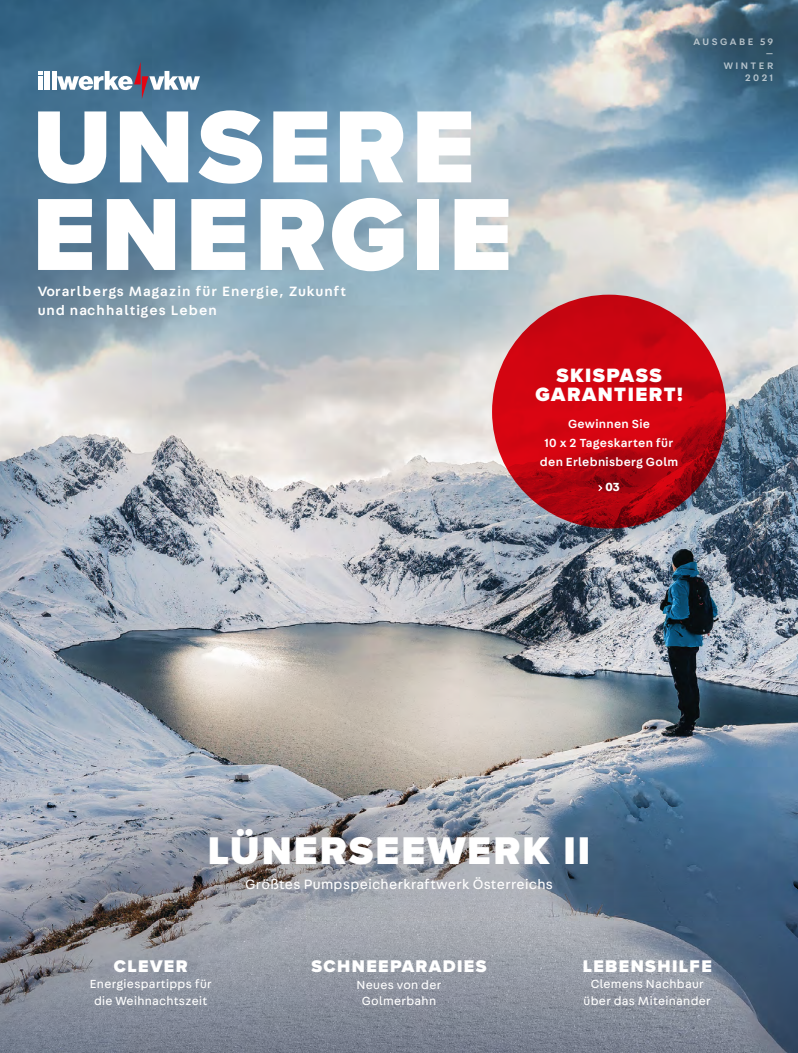
<style>
.page{position:relative;width:798px;height:1053px;background:#fff}
.page>*{position:absolute;margin:0;border:0;box-sizing:border-box;transform-origin:0 0}
.t1{font:900 106.25px/87.5px "Proxima Nova";letter-spacing:.04em;color:#fff}
.t2{font:900 40px "Proxima Nova";letter-spacing:.05em;color:#fff}
.t3{font:900 20px/18.8px "Proxima Nova";letter-spacing:.075em;color:#fff;text-align:center}
.t4{font:900 17.5px "Proxima Nova";letter-spacing:.08em;color:#fff}
.t5{font:500 14.38px/19.4px "Fabriga";letter-spacing:.08em;color:#fff}
.t6{font:14.38px "Fabriga";letter-spacing:.025em;color:#fff}
.t7{font:12.5px/16.2px "Fabriga";letter-spacing:.025em;color:#fff;text-align:center}
.t8{font:500 12.5px/18.8px "Fabriga";letter-spacing:.025em;color:#fff;text-align:center}
.t9{font:700 12.5px "Fabriga";color:#fff}
.t10{font:500 10px/12px "Fabriga";letter-spacing:.25em;color:#fff;text-align:right}
</style>
<div class="page">
<img style="left:0;top:0;width:797px;height:1052px">
<svg style="left:0;top:789px;width:797px;height:128px;background:#7d8a9a"></svg>
<div style="left:38px;top:76px;width:5px;height:14px;background:#fff"></div>
<div style="left:44px;top:71px;width:5px;height:19px;background:#fff"></div>
<hr style="left:52px;top:71px;width:4px;height:19px;background:#fff">
<svg style="left:57px;top:62px;width:143px;height:37px"></svg>
<svg style="left:38px;top:71px;width:5px;height:4px"></svg>
<div style="left:678px;top:23px;width:110px;height:74px;background:#000;opacity:.75"></div>
<svg style="left:492px;top:294px;width:233px;height:234px;background:#c20510"></svg>
<svg style="left:598px;top:485px;width:4px;height:6px"></svg>
<h1 class="t1" style="left:32px;top:102px;width:481px">UNSERE<br>ENERGIE</h1>
<p class="t5" style="left:38px;top:281px;width:310px">Vorarlbergs Magazin für Energie, Zukunft und nachhaltiges Leben</p>
<p class="t10" style="left:693px;top:35px;width:81px">AUSGABE 59 —<br>WINTER<br>2021</p>
<h3 class="t3" style="left:535px;top:365px;width:149px">SKISPASS<br>GARANTIERT!</h3>
<p class="t8" style="left:539px;top:414px;width:140px">Gewinnen Sie<br>10 x 2 Tageskarten für den Erlebnisberg Golm</p>
<p class="t9" style="left:605px;top:478px;width:16px">03</p>
<h2 class="t2" style="left:208px;top:820px;width:384px">LÜNERSEEWERK II</h2>
<p class="t6" style="left:245px;top:875px;width:309px">Größtes Pumpspeicherkraftwerk Österreichs</p>
<h3 class="t4" style="left:114px;top:953px;width:75px">CLEVER</h3>
<p class="t7" style="left:90px;top:975px;width:123px">Energiespartipps für die Weihnachtszeit</p>
<h3 class="t4" style="left:311px;top:953px;width:176px">SCHNEEPARADIES</h3>
<p class="t7" style="left:356px;top:975px;width:86px">Neues von der<br>Golmerbahn</p>
<h3 class="t4" style="left:582px;top:953px;width:131px">LEBENSHILFE</h3>
<p class="t7" style="left:583px;top:975px;width:129px">Clemens Nachbaur über das Miteinander</p>
</div>
